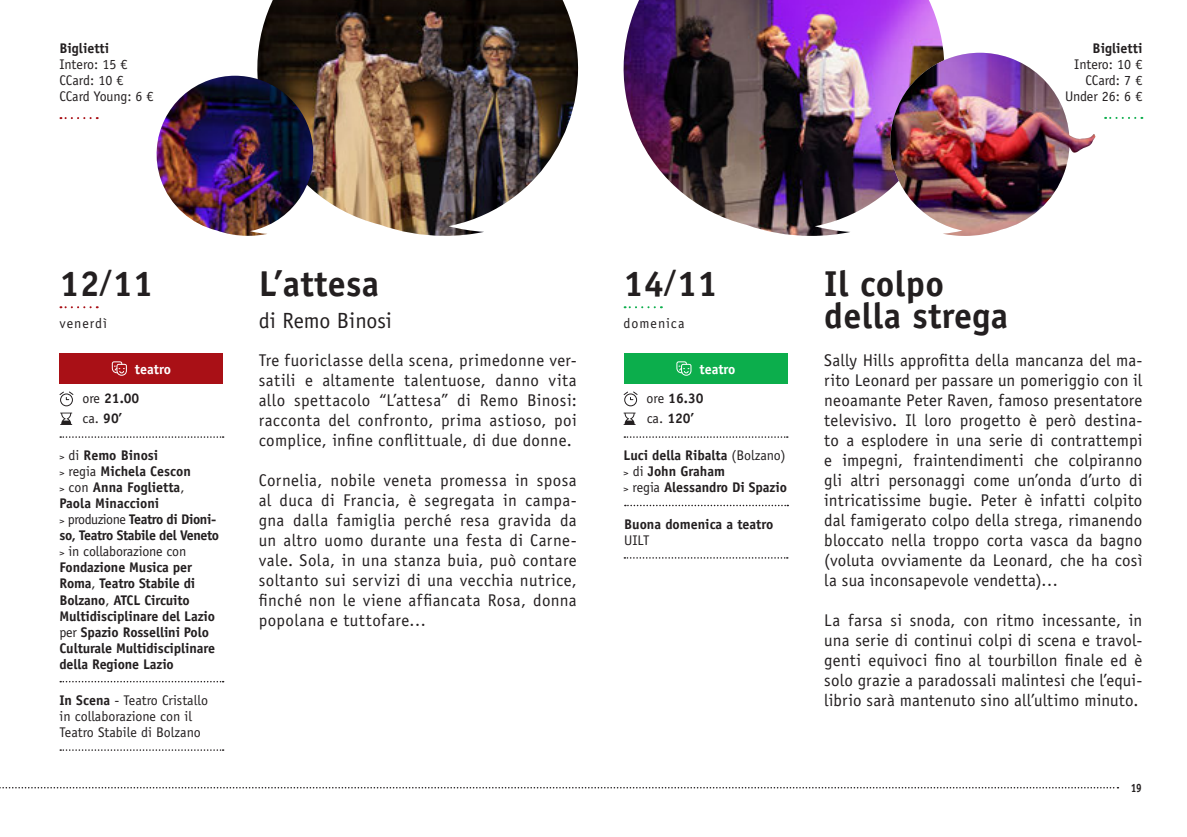
<style>
.page{position:relative;width:1187px;height:837px;background:#fff}
.page>*{position:absolute;margin:0;border:0;box-sizing:border-box;transform-origin:0 0}
.t1{font:700 36px/32px "Officina Sans Std";letter-spacing:.01em;color:#231f20}
.t2{font:22px "Officina Sans Std";color:#231f20}
.Bodytext{font:17px/20px "Officina Sans Std";letter-spacing:.015em;color:#231f20;text-align:justify}
.JOB{font:700 14px/16px "Officina Sans Std";letter-spacing:-.01em;color:#231f20}
.JOB-2{font:14px/16px "Officina Sans Std";color:#231f20}
.JOB-3{font:700 14px/16px "Officina Sans Std";letter-spacing:-.03em;color:#231f20}
.JOB-4{font:14px "Officina Sans Std";letter-spacing:.07em;color:#231f20}
.t3{font:700 14px "Officina Sans Std";color:#fff}
.t4{font:700 12px "Officina Sans Std";color:#231f20;scale:.85 1}
.s1{font-weight:400}
.s2{font-weight:700}
.s3{font-weight:400;font-size:10px}
.s4{font-size:10px}
</style>
<div class="page">
<svg style="left:0;top:787px;width:1118px;height:1px"></svg>
<img style="left:257px;top:0;width:322px;height:236px">
<img style="left:156px;top:76px;width:159px;height:160px">
<svg style="left:60px;top:412px;width:12px;height:13px"></svg>
<div style="left:60px;top:393px;width:13px;height:13px;border:1px solid #231f20;border-radius:50%"></div>
<svg style="left:59px;top:391px;width:15px;height:9px"></svg>
<svg style="left:60px;top:436px;width:164px;height:1px"></svg>
<svg style="left:60px;top:306px;width:31px;height:2px"></svg>
<svg style="left:60px;top:749px;width:164px;height:1px"></svg>
<svg style="left:60px;top:680px;width:164px;height:2px"></svg>
<div style="left:59px;top:353px;width:164px;height:31px;background:#a91016"></div>
<svg style="left:112px;top:361px;width:15px;height:15px"></svg>
<svg style="left:60px;top:117px;width:31px;height:2px"></svg>
<img style="left:623px;top:0;width:319px;height:236px">
<img style="left:879px;top:41px;width:106px;height:195px">
<img style="left:888px;top:53px;width:181px;height:183px">
<img style="left:1030px;top:112px;width:65px;height:41px">
<svg style="left:625px;top:306px;width:30px;height:2px"></svg>
<svg style="left:624px;top:412px;width:12px;height:13px"></svg>
<div style="left:624px;top:393px;width:13px;height:13px;border:1px solid #231f20;border-radius:50%"></div>
<svg style="left:623px;top:391px;width:15px;height:9px"></svg>
<svg style="left:624px;top:436px;width:164px;height:1px"></svg>
<svg style="left:624px;top:557px;width:164px;height:1px"></svg>
<svg style="left:625px;top:504px;width:163px;height:2px"></svg>
<div style="left:624px;top:353px;width:164px;height:31px;background:#0cae4c"></div>
<svg style="left:676px;top:361px;width:16px;height:15px"></svg>
<svg style="left:1105px;top:117px;width:30px;height:2px"></svg>
<p class="JOB" style="left:59px;top:40px;width:51px">Biglietti</p>
<p class="JOB-2" style="left:59px;top:56px;width:70px">Intero: 15 €</p>
<p class="JOB-2" style="left:59px;top:72px;width:66px">CCard: 10 €</p>
<p class="JOB-2" style="left:59px;top:88px;width:96px">CCard Young: 6 €</p>
<p class="JOB" style="left:1093px;top:40px;width:51px">Biglietti</p>
<p class="JOB-2" style="left:1074px;top:56px;width:70px">Intero: 10 €</p>
<p class="JOB-2" style="left:1085px;top:72px;width:59px">CCard: 7 €</p>
<p class="JOB-2" style="left:1065px;top:88px;width:79px">Under 26: 6 €</p>
<p class="t1" style="left:59px;top:268px;width:95px">12<sup>/</sup>11</p>
<p class="JOB-4" style="left:59px;top:315px;width:49px">venerdì</p>
<p class="t3" style="left:135px;top:360px;width:38px">teatro</p>
<p class="JOB" style="left:82px;top:390px;width:59px"><span class="s1">ore</span> 21.00</p>
<p class="JOB-2" style="left:83px;top:410px;width:41px">ca. <span class="s2">90’</span></p>
<p class="JOB" style="left:59px;top:447px;width:100px"><span class="s3">&gt;</span> <span class="s1">di</span> Remo Binosi</p>
<p class="JOB" style="left:59px;top:463px;width:133px"><span class="s3">&gt;</span> <span class="s1">regia</span> Michela Cescon</p>
<p class="JOB" style="left:59px;top:479px;width:127px"><span class="s3">&gt;</span> <span class="s1">con</span> Anna Foglietta<span class="s1">,</span></p>
<p class="JOB" style="left:59px;top:495px;width:101px">Paola Minaccioni</p>
<p class="JOB-3" style="left:59px;top:511px;width:161px"><span class="s3">&gt;</span> <span class="s1">produzione</span> Teatro di Dioni&shy;so, Teatro Stabile del Veneto</p>
<p class="JOB-2" style="left:59px;top:543px;width:128px"><span class="s4">&gt;</span> in collaborazione con</p>
<p class="JOB" style="left:59px;top:559px;width:157px">Fondazione Musica per<br>Roma<span class="s1">,</span> Teatro Stabile di<br>Bolzano<span class="s1">,</span> ATCL Circuito<br>Multidisciplinare del Lazio <span class="s1">per</span> Spazio Rossellini Polo<br>Culturale Multidisciplinare della Regione Lazio</p>
<p class="JOB-2" style="left:59px;top:692px;width:150px"><span class="s2">In Scena</span> - Teatro Cristallo</p>
<p class="JOB-2" style="left:59px;top:708px;width:143px">in collaborazione con il<br>Teatro Stabile di Bolzano</p>
<p class="t1" style="left:259px;top:268px;width:122px">L’attesa</p>
<p class="t2" style="left:259px;top:308px;width:135px">di Remo Binosi</p>
<p class="Bodytext" style="left:259px;top:349px;width:320px">Tre fuoriclasse della scena, primedonne ver&shy;satili e altamente talentuose, danno vita allo spettacolo “L’attesa” di Remo Binosi: racconta del confronto, prima astioso, poi complice, infine conflittuale, di due donne.</p>
<p class="Bodytext" style="left:259px;top:469px;width:320px">Cornelia, nobile veneta promessa in sposa al duca di Francia, è segregata in campa&shy;gna dalla famiglia perché resa gravida da un altro uomo durante una festa di Carne&shy;vale. Sola, in una stanza buia, può contare soltanto sui servizi di una vecchia nutrice, finché non le viene affiancata Rosa, donna popolana e tuttofare…</p>
<p class="t1" style="left:624px;top:268px;width:95px">14<sup>/</sup>11</p>
<p class="JOB-4" style="left:624px;top:315px;width:62px">domenica</p>
<p class="t3" style="left:699px;top:360px;width:38px">teatro</p>
<p class="JOB" style="left:646px;top:390px;width:59px"><span class="s1">ore</span> 16.30</p>
<p class="JOB" style="left:647px;top:410px;width:49px"><span class="s1">ca.</span> 120’</p>
<p class="JOB" style="left:624px;top:447px;width:164px">Luci della Ribalta <span class="s1">(Bolzano)</span></p>
<p class="JOB" style="left:624px;top:463px;width:103px"><span class="s3">&gt;</span> <span class="s1">di</span> John Graham</p>
<p class="JOB" style="left:624px;top:479px;width:165px"><span class="s3">&gt;</span> <span class="s1">regia</span> Alessandro Di Spazio</p>
<p class="JOB" style="left:624px;top:515px;width:151px">Buona domenica a teatro</p>
<p class="JOB-2" style="left:624px;top:532px;width:27px">UILT</p>
<p class="t1" style="left:824px;top:268px;width:185px">Il colpo della strega</p>
<p class="Bodytext" style="left:824px;top:349px;width:320px">Sally Hills approfitta della mancanza del ma&shy;rito Leonard per passare un pomeriggio con il neoamante Peter Raven, famoso presentatore televisivo. Il loro progetto è però destina&shy;to a esplodere in una serie di contrattempi e impegni, fraintendimenti che colpiranno gli altri personaggi come un’onda d’urto di intricatissime bugie. Peter è infatti colpito dal famigerato colpo della strega, rimanendo bloccato nella troppo corta vasca da bagno (voluta ovviamente da Leonard, che ha così la sua inconsapevole vendetta)…</p>
<p class="Bodytext" style="left:824px;top:609px;width:320px">La farsa si snoda, con ritmo incessante, in una serie di continui colpi di scena e travol&shy;genti equivoci fino al tourbillon finale ed è solo grazie a paradossali malintesi che l’equi&shy;librio sarà mantenuto sino all’ultimo minuto.</p>
<p class="t4" style="left:1131px;top:780px;width:15px">19</p>
</div>
